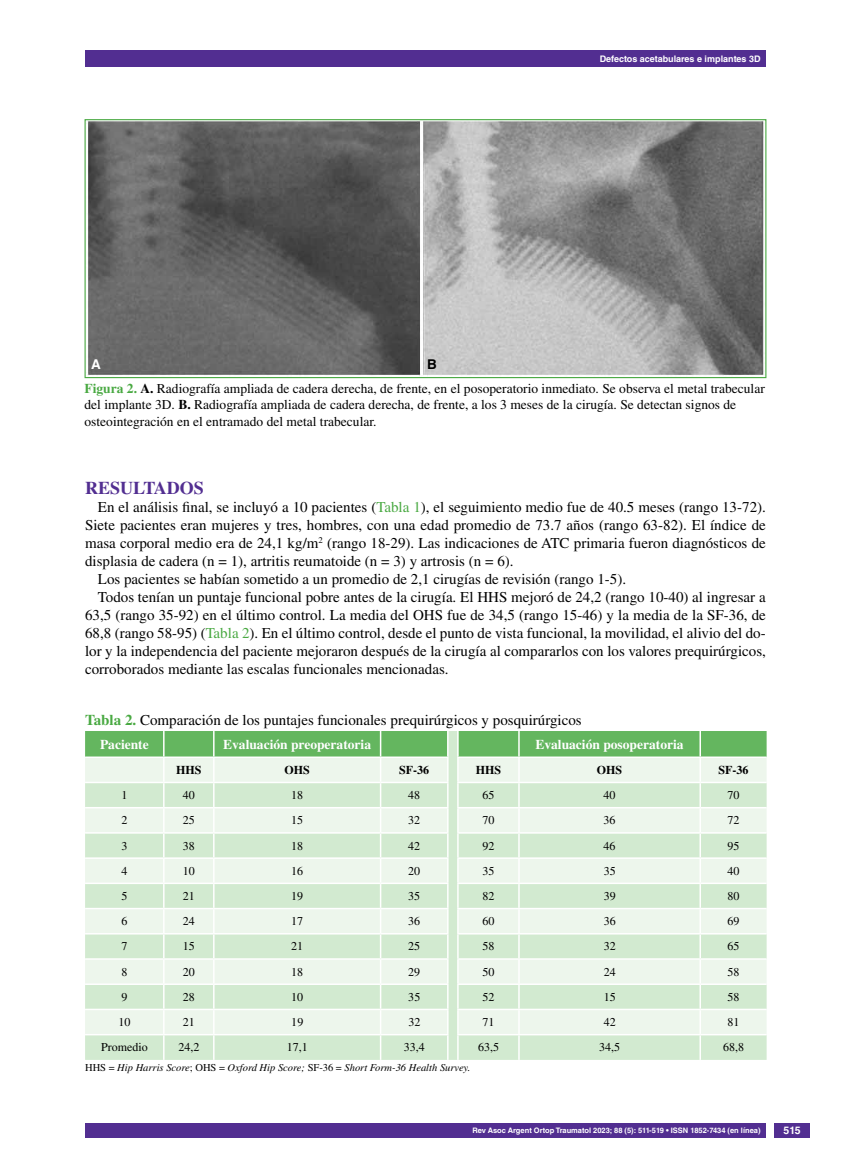
<style>
.page{position:relative;width:851px;height:1170px;background:#fff}
.page>*{position:absolute;margin:0;border:0;box-sizing:border-box;transform-origin:0 0}
.t1{font:700 18px "Times LT Std";color:#522e91}
.t2{font:15px "Times LT Std";color:#000}
.t3{font:13.5px/16.2px "Times LT Std";color:#000}
.t4{font:700 13.5px "Times LT Std";color:#fff}
.t5{font:700 13.5px "Helvetica LT Std";color:#fff}
.t6{font:700 13.5px "Helvetica LT Std";color:#000}
.t7{font:12px "Times LT Std";color:#000}
.t8{font:700 12px "Times LT Std";color:#000}
.t9{font:italic 10.5px "Times LT Std";color:#000}
.t10{font:700 10.5px "Helvetica LT Std";color:#fff}
.t11{font:700 9px "Helvetica LT Std";color:#fff}
.t12{font:700 7.5px "Helvetica LT Std";color:#fff}
.s1{font-weight:700;color:#49a942}
.s2{font-weight:700}
.s3{color:#49a942}
.s4{font-style:normal}
</style>
<div class="page">
<div style="left:85px;top:50px;width:680px;height:17px;background:#522e91"></div>
<div style="left:85px;top:1123px;width:680px;height:14px;background:#522e91"></div>
<div style="left:774px;top:1123px;width:35px;height:14px;background:#522e91"></div>
<img style="left:86px;top:121px;width:678px;height:255px">
<div style="left:84px;top:119px;width:682px;height:259px;border:1px solid #49a942"></div>
<svg style="left:85px;top:731px;width:681px;height:328px;background:#d8ecd6"></svg>
<hr style="left:700px;top:1033px;width:66px;height:2px;background:#fff">
<hr style="left:699px;top:1035px;width:2px;height:24px;background:#fff">
<p class="t5" style="left:91px;top:356px;width:11px">A</p>
<p class="t6" style="left:427px;top:356px;width:11px">B</p>
<p class="t11" style="left:599px;top:53px;width:162px">Defectos acetabulares e implantes 3D</p>
<p class="t3" style="left:84px;top:380px;width:681px"><span class="s1">Figura 2.</span> <span class="s2">A.</span> Radiografía ampliada de cadera derecha, de frente, en el posoperatorio inmediato. Se observa el metal trabecular del implante 3D. <span class="s2">B.</span> Radiografía ampliada de cadera derecha, de frente, a los 3 meses de la cirugía. Se detectan signos de osteointegración en el entramado del metal trabecular.</p>
<p class="t1" style="left:85px;top:477px;width:120px">Resultados</p>
<p class="t2" style="left:98px;top:498px;width:669px">En el análisis final, se incluyó a 10 pacientes (<span class="s3">Tabla 1</span>), el seguimiento medio fue de 40.5 meses (rango 13-72).</p>
<p class="t2" style="left:85px;top:516px;width:682px">Siete pacientes eran mujeres y tres, hombres, con una edad promedio de 73.7 años (rango 63-82). El índice de</p>
<p class="t2" style="left:85px;top:534px;width:682px">masa corporal medio era de 24,1 kg/m<sup>2</sup> (rango 18-29). Las indicaciones de ATC primaria fueron diagnósticos de</p>
<p class="t2" style="left:85px;top:552px;width:430px">displasia de cadera (n = 1), artritis reumatoide (n = 3) y artrosis (n = 6).</p>
<p class="t2" style="left:98px;top:570px;width:529px">Los pacientes se habían sometido a un promedio de 2,1 cirugías de revisión (rango 1-5).</p>
<p class="t2" style="left:98px;top:588px;width:669px">Todos tenían un puntaje funcional pobre antes de la cirugía. El HHS mejoró de 24,2 (rango 10-40) al ingresar a</p>
<p class="t2" style="left:85px;top:606px;width:682px">63,5 (rango 35-92) en el último control. La media del OHS fue de 34,5 (rango 15-46) y la media de la SF-36, de</p>
<p class="t2" style="left:85px;top:624px;width:682px">68,8 (rango 58-95) (<span class="s3">Tabla 2</span>). En el último control, desde el punto de vista funcional, la movilidad, el alivio del do-</p>
<p class="t2" style="left:85px;top:642px;width:682px">lor y la independencia del paciente mejoraron después de la cirugía al compararlos con los valores prequirúrgicos,</p>
<p class="t2" style="left:85px;top:660px;width:365px">corroborados mediante las escalas funcionales mencionadas.</p>
<p class="t2" style="left:85px;top:711px;width:498px"><span class="s1">Tabla 2.</span> Comparación de los puntajes funcionales prequirúrgicos y posquirúrgicos</p>
<p class="t4" style="left:100px;top:736px;width:50px">Paciente</p>
<p class="t4" style="left:223px;top:736px;width:149px">Evaluación preoperatoria</p>
<p class="t4" style="left:535px;top:736px;width:150px">Evaluación posoperatoria</p>
<p class="t8" style="left:176px;top:762px;width:26px">HHS</p>
<p class="t8" style="left:284px;top:762px;width:26px">OHS</p>
<p class="t8" style="left:399px;top:762px;width:31px">SF-36</p>
<p class="t8" style="left:475px;top:762px;width:26px">HHS</p>
<p class="t8" style="left:597px;top:762px;width:26px">OHS</p>
<p class="t8" style="left:718px;top:762px;width:31px">SF-36</p>
<p class="t7" style="left:121px;top:788px;width:7px">1</p>
<p class="t7" style="left:183px;top:788px;width:13px">40</p>
<p class="t7" style="left:291px;top:788px;width:13px">18</p>
<p class="t7" style="left:408px;top:788px;width:13px">48</p>
<p class="t7" style="left:482px;top:788px;width:13px">65</p>
<p class="t7" style="left:603px;top:788px;width:13px">40</p>
<p class="t7" style="left:727px;top:788px;width:13px">70</p>
<p class="t7" style="left:121px;top:813px;width:7px">2</p>
<p class="t7" style="left:183px;top:813px;width:13px">25</p>
<p class="t7" style="left:291px;top:813px;width:13px">15</p>
<p class="t7" style="left:408px;top:813px;width:13px">32</p>
<p class="t7" style="left:482px;top:813px;width:13px">70</p>
<p class="t7" style="left:603px;top:813px;width:13px">36</p>
<p class="t7" style="left:727px;top:813px;width:13px">72</p>
<p class="t7" style="left:121px;top:838px;width:7px">3</p>
<p class="t7" style="left:183px;top:838px;width:13px">38</p>
<p class="t7" style="left:291px;top:838px;width:13px">18</p>
<p class="t7" style="left:408px;top:838px;width:13px">42</p>
<p class="t7" style="left:482px;top:838px;width:13px">92</p>
<p class="t7" style="left:603px;top:838px;width:13px">46</p>
<p class="t7" style="left:727px;top:838px;width:13px">95</p>
<p class="t7" style="left:121px;top:864px;width:7px">4</p>
<p class="t7" style="left:183px;top:864px;width:13px">10</p>
<p class="t7" style="left:291px;top:864px;width:13px">16</p>
<p class="t7" style="left:408px;top:864px;width:13px">20</p>
<p class="t7" style="left:482px;top:864px;width:13px">35</p>
<p class="t7" style="left:603px;top:864px;width:13px">35</p>
<p class="t7" style="left:727px;top:864px;width:13px">40</p>
<p class="t7" style="left:121px;top:889px;width:7px">5</p>
<p class="t7" style="left:183px;top:889px;width:13px">21</p>
<p class="t7" style="left:291px;top:889px;width:13px">19</p>
<p class="t7" style="left:408px;top:889px;width:13px">35</p>
<p class="t7" style="left:482px;top:889px;width:13px">82</p>
<p class="t7" style="left:603px;top:889px;width:13px">39</p>
<p class="t7" style="left:727px;top:889px;width:13px">80</p>
<p class="t7" style="left:121px;top:914px;width:7px">6</p>
<p class="t7" style="left:183px;top:914px;width:13px">24</p>
<p class="t7" style="left:291px;top:914px;width:13px">17</p>
<p class="t7" style="left:408px;top:914px;width:13px">36</p>
<p class="t7" style="left:482px;top:914px;width:13px">60</p>
<p class="t7" style="left:603px;top:914px;width:13px">36</p>
<p class="t7" style="left:727px;top:914px;width:13px">69</p>
<p class="t7" style="left:121px;top:939px;width:7px">7</p>
<p class="t7" style="left:183px;top:939px;width:13px">15</p>
<p class="t7" style="left:291px;top:939px;width:13px">21</p>
<p class="t7" style="left:408px;top:939px;width:13px">25</p>
<p class="t7" style="left:482px;top:939px;width:13px">58</p>
<p class="t7" style="left:603px;top:939px;width:13px">32</p>
<p class="t7" style="left:727px;top:939px;width:13px">65</p>
<p class="t7" style="left:121px;top:964px;width:7px">8</p>
<p class="t7" style="left:183px;top:964px;width:13px">20</p>
<p class="t7" style="left:291px;top:964px;width:13px">18</p>
<p class="t7" style="left:408px;top:964px;width:13px">29</p>
<p class="t7" style="left:482px;top:964px;width:13px">50</p>
<p class="t7" style="left:603px;top:964px;width:13px">24</p>
<p class="t7" style="left:727px;top:964px;width:13px">58</p>
<p class="t7" style="left:121px;top:990px;width:7px">9</p>
<p class="t7" style="left:183px;top:990px;width:13px">28</p>
<p class="t7" style="left:291px;top:990px;width:13px">10</p>
<p class="t7" style="left:408px;top:990px;width:13px">35</p>
<p class="t7" style="left:482px;top:990px;width:13px">52</p>
<p class="t7" style="left:603px;top:990px;width:13px">15</p>
<p class="t7" style="left:727px;top:990px;width:13px">58</p>
<p class="t7" style="left:118px;top:1015px;width:13px">10</p>
<p class="t7" style="left:183px;top:1015px;width:13px">21</p>
<p class="t7" style="left:291px;top:1015px;width:13px">19</p>
<p class="t7" style="left:408px;top:1015px;width:13px">32</p>
<p class="t7" style="left:482px;top:1015px;width:13px">71</p>
<p class="t7" style="left:603px;top:1015px;width:13px">42</p>
<p class="t7" style="left:727px;top:1015px;width:13px">81</p>
<p class="t7" style="left:101px;top:1040px;width:48px">Promedio</p>
<p class="t7" style="left:178px;top:1040px;width:22px">24,2</p>
<p class="t7" style="left:287px;top:1040px;width:22px">17,1</p>
<p class="t7" style="left:404px;top:1040px;width:22px">33,4</p>
<p class="t7" style="left:478px;top:1040px;width:22px">63,5</p>
<p class="t7" style="left:599px;top:1040px;width:22px">34,5</p>
<p class="t7" style="left:723px;top:1040px;width:22px">68,8</p>
<p class="t9" style="left:85px;top:1061px;width:386px"><span class="s4">HHS =</span> Hip Harris Score<span class="s4">; OHS =</span> Oxford Hip Score; <span class="s4">SF-36 =</span> Short Form-36 Health Survey.</p>
<p class="t12" style="left:472px;top:1125px;width:289px">Rev Asoc Argent Ortop Traumatol 2023; 88 (5): 511-519 • ISSN 1852-7434 (en línea)</p>
<p class="t10" style="left:783px;top:1124px;width:19px">515</p>
</div>
